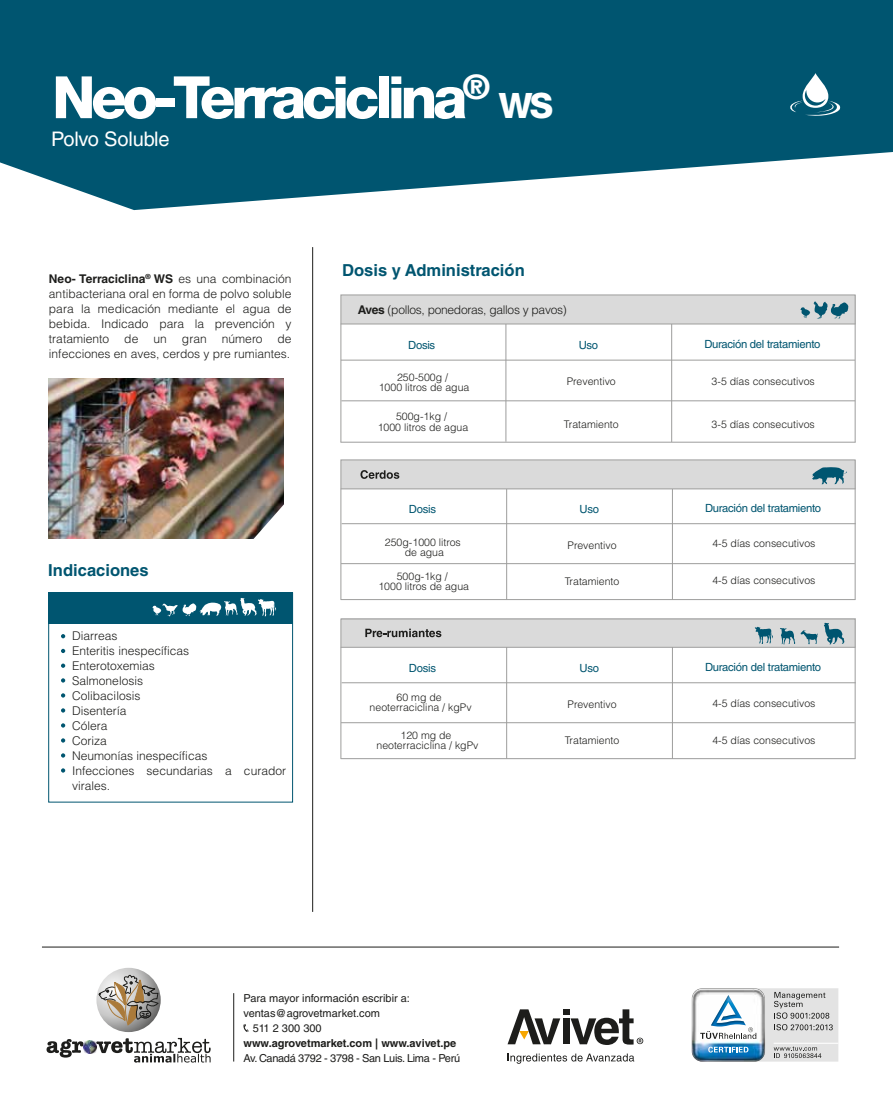
<style>
.page{position:relative;width:893px;height:1106px;background:#fff}
.page>*{position:absolute;margin:0;border:0;box-sizing:border-box;transform-origin:0 0}
.t1{font:800 58.5px "Helvetica Neue";letter-spacing:-.075em;color:#fff}
.t2{font:800 35.1px "Helvetica Neue";color:#fff}
.t3{font:20.1px "Helvetica LT Std";letter-spacing:-.01em;color:#fff}
.t4{font:700 16.5px "Helvetica LT Std";color:#005570}
.t5{font:300 12px/15px "Helvetica LT Std";color:#1d1d1b;text-align:justify}
.t6{font:300 12px "Helvetica LT Std";letter-spacing:-.025em;color:#1d1d1b}
.t7{font:11.25px "Helvetica LT Std";letter-spacing:-.025em;color:#005570}
.t8{font:10.95px "Helvetica LT Std";letter-spacing:-.005em;color:#1d1d1b}
.t9{font:10.95px "Helvetica LT Std";letter-spacing:-.03em;color:#1d1d1b}
.t10{font:700 10.95px "Helvetica LT Std";color:#1d1d1b}
.t11{font:300 10.5px/10.5px "Helvetica LT Std";color:#1d1d1b;text-align:center}
.s1{font-weight:700}
</style>
<div class="page">
<hr style="left:671px;top:320px;width:1px;height:122px;background:#9d9d9c">
<hr style="left:506px;top:320px;width:1px;height:121px;background:#9d9d9c">
<hr style="left:672px;top:488px;width:1px;height:111px;background:#9d9d9c">
<hr style="left:506px;top:488px;width:1px;height:111px;background:#9d9d9c">
<svg style="left:0;top:0;width:893px;height:210px;fill:#005570"></svg>
<hr style="left:312px;top:247px;width:1px;height:664px;background:#1d1d1b">
<hr style="left:42px;top:946px;width:797px;height:1px;background:#1d1d1b">
<svg style="left:691px;top:988px;width:148px;height:74px"></svg>
<svg style="left:243px;top:1024px;width:6px;height:8px"></svg>
<hr style="left:233px;top:993px;width:1px;height:68px;background:#1d1d1b">
<svg style="left:508px;top:1053px;width:126px;height:10px"></svg>
<svg style="left:507px;top:1009px;width:136px;height:36px"></svg>
<svg style="left:96px;top:967px;width:65px;height:65px"></svg>
<svg style="left:99px;top:974px;width:60px;height:51px"></svg>
<svg style="left:47px;top:1037px;width:164px;height:25px"></svg>
<img style="left:49px;top:378px;width:235px;height:161px">
<svg style="left:250px;top:497px;width:34px;height:42px"></svg>
<svg style="left:789px;top:73px;width:52px;height:45px"></svg>
<svg style="left:61px;top:634px;width:4px;height:4px"></svg>
<svg style="left:61px;top:649px;width:4px;height:4px"></svg>
<svg style="left:61px;top:663px;width:4px;height:5px"></svg>
<svg style="left:61px;top:768px;width:4px;height:4px"></svg>
<svg style="left:61px;top:753px;width:4px;height:4px"></svg>
<svg style="left:61px;top:738px;width:4px;height:4px"></svg>
<svg style="left:61px;top:723px;width:4px;height:4px"></svg>
<svg style="left:61px;top:708px;width:4px;height:4px"></svg>
<svg style="left:61px;top:693px;width:4px;height:4px"></svg>
<svg style="left:61px;top:678px;width:4px;height:4px"></svg>
<div style="left:48px;top:592px;width:245px;height:210px;border:1px solid #005570"></div>
<div style="left:48px;top:592px;width:245px;height:31px;background:#005570"></div>
<div style="left:341px;top:295px;width:514px;height:29px;background:#dadada"></div>
<div style="left:341px;top:294px;width:514px;height:148px;border:1px solid #9d9d9c"></div>
<hr style="left:340px;top:442px;width:516px;height:1px;background:#9d9d9c">
<hr style="left:341px;top:360px;width:514px;height:1px;background:#9d9d9c">
<hr style="left:341px;top:400px;width:514px;height:1px;background:#9d9d9c">
<hr style="left:341px;top:324px;width:514px;height:1px;background:#9d9d9c">
<div style="left:341px;top:460px;width:514px;height:29px;background:#dadada"></div>
<div style="left:341px;top:459px;width:514px;height:141px;border:1px solid #9d9d9c"></div>
<hr style="left:341px;top:599px;width:514px;height:1px;background:#9d9d9c">
<hr style="left:341px;top:488px;width:514px;height:1px;background:#9d9d9c">
<svg style="left:360px;top:470px;width:39px;height:9px"></svg>
<svg style="left:800px;top:301px;width:48px;height:18px"></svg>
<svg style="left:812px;top:467px;width:35px;height:17px"></svg>
<div style="left:341px;top:618px;width:514px;height:29px;background:#dadada"></div>
<hr style="left:341px;top:647px;width:514px;height:1px;background:#9d9d9c">
<svg style="left:365px;top:628px;width:76px;height:9px"></svg>
<svg style="left:824px;top:622px;width:20px;height:22px"></svg>
<svg style="left:801px;top:630px;width:17px;height:14px"></svg>
<svg style="left:780px;top:628px;width:15px;height:16px"></svg>
<svg style="left:755px;top:627px;width:18px;height:17px"></svg>
<hr style="left:342px;top:523px;width:514px;height:1px;background:#9d9d9c">
<hr style="left:341px;top:563px;width:514px;height:1px;background:#9d9d9c">
<hr style="left:672px;top:647px;width:1px;height:111px;background:#9d9d9c">
<hr style="left:506px;top:647px;width:1px;height:111px;background:#9d9d9c">
<div style="left:341px;top:618px;width:514px;height:141px;border:1px solid #9d9d9c"></div>
<hr style="left:341px;top:758px;width:514px;height:1px;background:#9d9d9c">
<hr style="left:342px;top:682px;width:514px;height:1px;background:#9d9d9c">
<hr style="left:341px;top:722px;width:514px;height:1px;background:#9d9d9c">
<svg style="left:152px;top:598px;width:124px;height:19px"></svg>
<h1 class="t1" style="left:52px;top:62px;width:439px">Neo-Terraciclina<sup>®</sup></h1>
<h3 class="t3" style="left:51px;top:128px;width:120px">Polvo Soluble</h3>
<h2 class="t2" style="left:499px;top:85px;width:56px">WS</h2>
<p class="t5" style="left:49px;top:271px;width:244px"><span class="s1">Neo- Terraciclina</span><sup>®</sup> <span class="s1">WS</span> es una combinación antibacteriana oral en forma de polvo soluble para la medicación mediante el agua de bebida. Indicado para la prevención y tratamiento</p>
<p class="t5" style="left:49px;top:331px;width:244px;text-align:right">de<br>infecciones en aves, cerdos y pre rumiantes.</p>
<p class="t5" style="left:124px;top:331px;width:16px">de</p>
<p class="t5" style="left:153px;top:331px;width:15px">un</p>
<p class="t5" style="left:182px;top:331px;width:26px">gran</p>
<p class="t5" style="left:222px;top:331px;width:42px">número</p>
<h3 class="t4" style="left:48px;top:560px;width:102px">Indicaciones</h3>
<p class="t5" style="left:72px;top:628px;width:216px;text-align:left">Diarreas<br>Enteritis inespecíficas<br>Enterotoxemias<br>Salmonelosis<br>Colibacilosis<br>Disentería<br>Cólera<br>Coriza<br>Neumonías inespecíficas<br>Infecciones secundarias a curador virales.</p>
<h3 class="t4" style="left:342px;top:260px;width:184px">Dosis y Administración</h3>
<p class="t6" style="left:358px;top:302px;width:211px"><span class="s1">Aves</span> (pollos, ponedoras, gallos y pavos)</p>
<p class="t7" style="left:408px;top:339px;width:29px">Dosis</p>
<p class="t7" style="left:579px;top:339px;width:21px">Uso</p>
<p class="t7" style="left:704px;top:338px;width:117px">Duración del tratamiento</p>
<p class="t11" style="left:379px;top:381px;width:92px">1000 litros de agua</p>
<p class="t11" style="left:397px;top:372px;width:52px">250-500g /</p>
<p class="t11" style="left:378px;top:411px;width:92px">500g-1kg /<br>1000 litros de agua</p>
<p class="t11" style="left:567px;top:376px;width:51px">Preventivo</p>
<p class="t11" style="left:564px;top:419px;width:56px">Tratamiento</p>
<p class="t11" style="left:712px;top:376px;width:105px">3-5 días consecutivos</p>
<p class="t11" style="left:712px;top:419px;width:105px">3-5 días consecutivos</p>
<p class="t7" style="left:409px;top:502px;width:29px">Dosis</p>
<p class="t7" style="left:579px;top:502px;width:21px">Uso</p>
<p class="t7" style="left:705px;top:501px;width:117px">Duración del tratamiento</p>
<p class="t11" style="left:385px;top:537px;width:77px">250g-1000 litros de agua</p>
<p class="t11" style="left:378px;top:570px;width:92px">500g-1kg /<br>1000 litros de agua</p>
<p class="t11" style="left:568px;top:540px;width:51px">Preventivo</p>
<p class="t11" style="left:565px;top:576px;width:56px">Tratamiento</p>
<p class="t11" style="left:712px;top:538px;width:105px">4-5 días consecutivos</p>
<p class="t11" style="left:712px;top:575px;width:105px">4-5 días consecutivos</p>
<p class="t7" style="left:409px;top:661px;width:29px">Dosis</p>
<p class="t7" style="left:579px;top:661px;width:21px">Uso</p>
<p class="t7" style="left:705px;top:660px;width:117px">Duración del tratamiento</p>
<p class="t11" style="left:370px;top:691px;width:103px">60 mg de neoterraciclina / kgPv</p>
<p class="t11" style="left:376px;top:729px;width:103px">120 mg de neoterraciclina / kgPv</p>
<p class="t11" style="left:568px;top:699px;width:51px">Preventivo</p>
<p class="t11" style="left:565px;top:735px;width:56px">Tratamiento</p>
<p class="t11" style="left:712px;top:697px;width:105px">4-5 días consecutivos</p>
<p class="t11" style="left:712px;top:734px;width:105px">4-5 días consecutivos</p>
<p class="t8" style="left:243px;top:991px;width:168px">Para mayor información escribir a:</p>
<p class="t8" style="left:243px;top:1006px;width:138px">ventas@agrovetmarket.com</p>
<p class="t8" style="left:253px;top:1021px;width:71px">511 2 300 300</p>
<p class="t10" style="left:243px;top:1036px;width:214px">www.agrovetmarket.com | www.avivet.pe</p>
<p class="t9" style="left:243px;top:1051px;width:218px">Av. Canadá 3792 - 3798 - San Luis. Lima - Perú</p>
</div>
